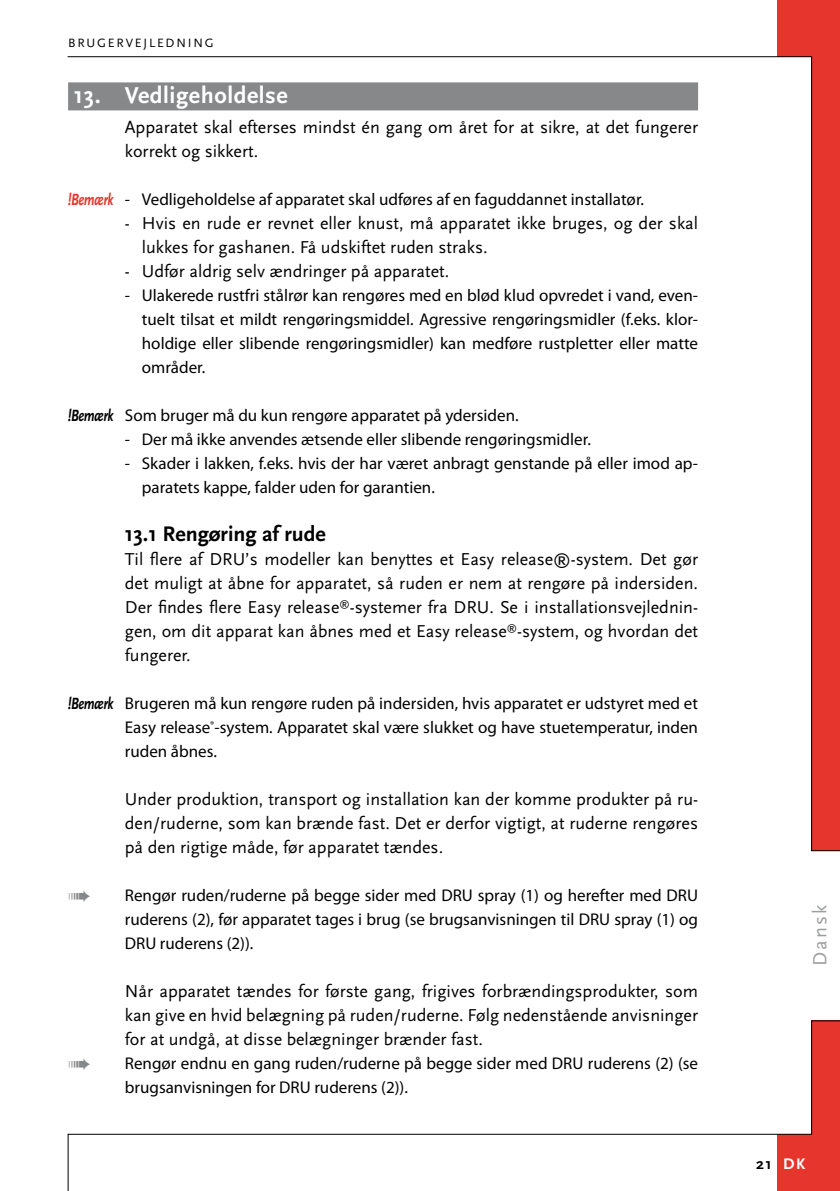
<style>
.page{position:relative;width:840px;height:1191px;background:#fff}
.page>*{position:absolute;margin:0;border:0;box-sizing:border-box;transform-origin:0 0}
.t1{font:700 24px "Scala Sans";letter-spacing:.025em;color:#fff}
.t2{font:700 22px "Scala Sans";color:#000}
.t3{font:20px "Scala Sans";letter-spacing:.105em;color:#9c9e9f}
.t4{font:18px/24px "Scala Sans";color:#000;text-align:justify}
.t5{font:17px/24px "Myriad Pro";color:#000;text-align:justify}
.t6{font:700 16px "Scala Sans";color:#000}
.t7{font:700 16px "Scala Sans";color:#fff}
.t8{font:12.6px "Scala Sans";letter-spacing:.145em;color:#000}
.s1{font-family:"Scala Sans";font-weight:700;font-style:italic;color:#e5352c}
.s2{font-family:"Scala Sans";font-weight:700;font-style:italic}
</style>
<div class="page">
<svg style="left:810px;top:57px;width:29px;height:794px;background:#dd3a31"></svg>
<svg style="left:811px;top:1020px;width:28px;height:114px;background:#da322a"></svg>
<div style="left:68px;top:82px;width:629px;height:28px;background:#87888a"></div>
<div style="left:777px;top:1134px;width:62px;height:57px;background:#e5352c"></div>
<div style="left:777px;top:0;width:62px;height:57px;background:#e5352c"></div>
<hr style="left:68px;top:56px;width:743px;height:1px;background:#000">
<svg style="left:68px;top:1133px;width:743px;height:58px"></svg>
<p class="t8" style="left:68px;top:36px;width:147px">BRUGERVEJLEDNING</p>
<h1 class="t1" style="left:74px;top:82px;width:215px">13. Vedligeholdelse</h1>
<p class="t4" style="left:125px;top:116px;width:574px">Apparatet skal efterses mindst én gang om året for at sikre, at det fungerer korrekt og sikkert.</p>
<p class="t5" style="left:68px;top:187px;width:577px"><span class="s1">!Bemærk</span> - Vedligeholdelse af apparatet skal udføres af en faguddannet installatør.</p>
<p class="t4" style="left:142px;top:212px;width:557px;text-indent:-17px">- Hvis en rude er revnet eller knust, må apparatet ikke bruges, og der skal lukkes for gashanen. Få udskiftet ruden straks.</p>
<p class="t4" style="left:125px;top:260px;width:326px">- Udfør aldrig selv ændringer på apparatet.</p>
<p class="t5" style="left:142px;top:283px;width:557px;text-indent:-17px">- Ulakerede rustfri stålrør kan rengøres med en blød klud opvredet i vand, even&shy;tuelt tilsat et mildt rengøringsmiddel. Agressive rengøringsmidler (f.eks. klor&shy;holdige eller slibende rengøringsmidler) kan medføre rustpletter eller matte områder.</p>
<p class="t5" style="left:68px;top:403px;width:452px"><span class="s2">!Bemærk</span> Som bruger må du kun rengøre apparatet på ydersiden.</p>
<p class="t5" style="left:125px;top:427px;width:467px">- Der må ikke anvendes ætsende eller slibende rengøringsmidler.</p>
<p class="t5" style="left:142px;top:451px;width:557px;text-indent:-17px">- Skader i lakken, f.eks. hvis der har været anbragt genstande på eller imod ap&shy;paratets kappe, falder uden for garantien.</p>
<p class="t2" style="left:125px;top:522px;width:202px">13.1 Rengøring af rude</p>
<p class="t4" style="left:125px;top:548px;width:574px">Til flere af DRU’s modeller kan benyttes et Easy release®-system. Det gør det muligt at åbne for apparatet, så ruden er nem at rengøre på indersiden.<br>Der findes flere Easy release<sup>®</sup>-systemer fra DRU. Se i installationsvejlednin&shy;gen, om dit apparat kan åbnes med et Easy release<sup>®</sup>-system, og hvordan det fungerer.</p>
<p class="t5" style="left:125px;top:691px;width:574px;text-indent:-57px"><span class="s2">!Bemærk</span> Brugeren må kun rengøre ruden på indersiden, hvis apparatet er udstyret med et Easy release<sup>®</sup>-system. Apparatet skal være slukket og have stuetemperatur, inden ruden åbnes.</p>
<p class="t4" style="left:125px;top:788px;width:574px">Under produktion, transport og installation kan der komme produkter på ru&shy;den/ruderne, som kan brænde fast. Det er derfor vigtigt, at ruderne rengøres på den rigtige måde, før apparatet tændes.</p>
<p class="t5" style="left:125px;top:883px;width:574px">Rengør ruden/ruderne på begge sider med DRU spray (1) og herefter med DRU ruderens (2), før apparatet tages i brug (se brugsanvisningen til DRU spray (1) og DRU ruderens (2)).</p>
<p class="t4" style="left:125px;top:980px;width:574px">Når apparatet tændes for første gang, frigives forbrændingsprodukter, som kan give en hvid belægning på ruden/ruderne. Følg nedenstående anvisninger for at undgå, at disse belægninger brænder fast.</p>
<p class="t5" style="left:125px;top:1051px;width:574px">Rengør endnu en gang ruden/ruderne på begge sider med DRU ruderens (2) (se brugsanvisningen for DRU ruderens (2)).</p>
<p class="t3" style="left:808px;top:966px;width:63px;rotate:-90deg">Dansk</p>
<p class="t6" style="left:755px;top:1154px;width:17px">21</p>
<p class="t7" style="left:782px;top:1154px;width:24px">DK</p>
</div>
